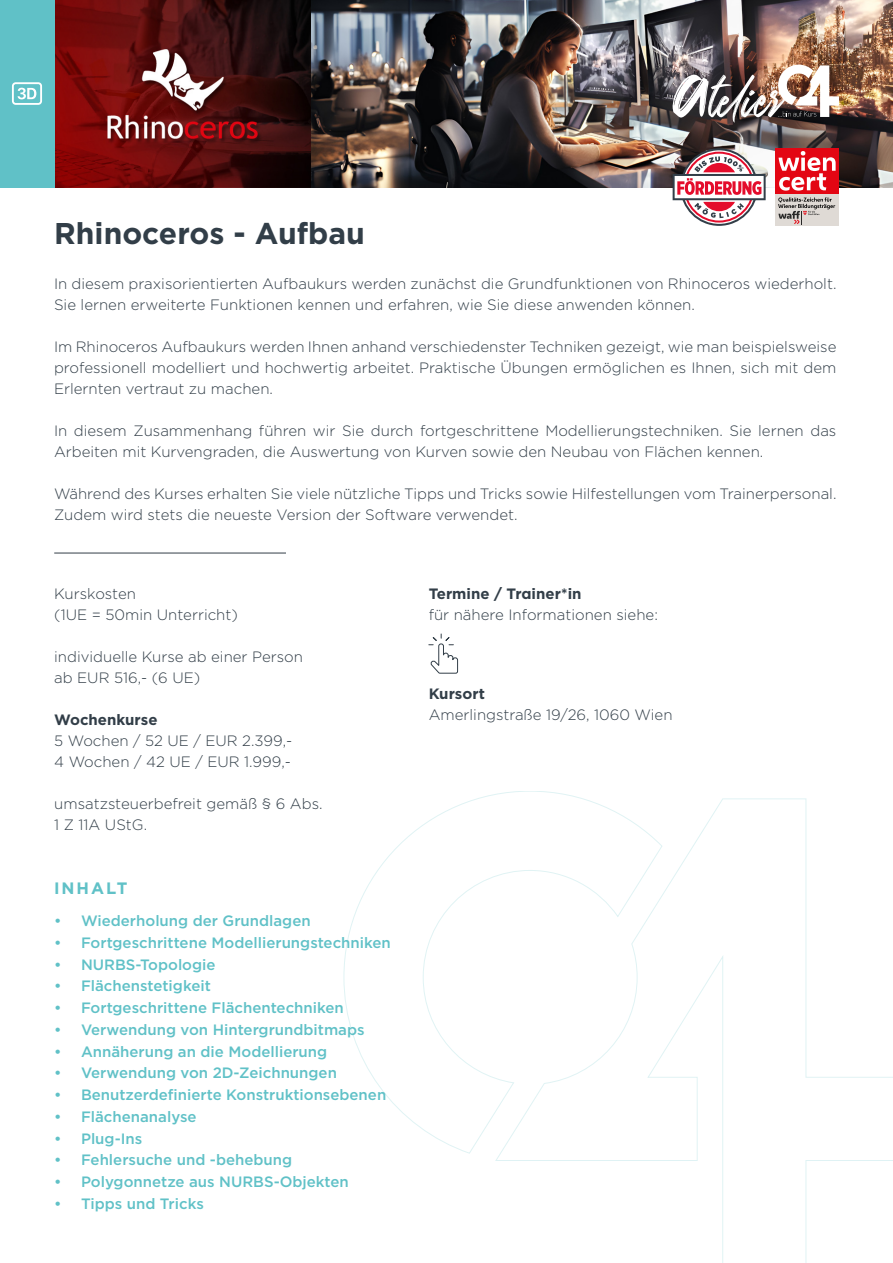
<style>
.page{position:relative;width:893px;height:1263px;background:#fff}
.page>*{position:absolute;margin:0;border:0;box-sizing:border-box;transform-origin:0 0}
.t1{font:700 30px "Gotham";color:#323e48}
.t2{font:700 16.5px "Gotham";letter-spacing:.12em;color:#60c1c7}
.t3{font:300 15px/21px "Gotham";color:#323e48}
.t4{font:500 15px "Gotham";color:#60c1c7}
.t5{font:700 15px "Gotham";color:#323e48}
</style>
<div class="page">
<svg style="left:344px;top:791px;width:549px;height:472px"></svg>
<img style="left:54px;top:0;width:839px;height:187px">
<div style="left:0;top:0;width:54px;height:187px;background:#60c1c7"></div>
<svg style="left:12px;top:82px;width:30px;height:23px"></svg>
<hr style="left:54px;top:553px;width:232px;height:1px;background:#323e48">
<svg style="left:428px;top:633px;width:30px;height:41px"></svg>
<img style="left:672px;top:65px;width:167px;height:58px">
<div style="left:775px;top:194px;width:64px;height:32px;background:#dfdad5"></div>
<div style="left:775px;top:148px;width:64px;height:46px;background:#e30613"></div>
<svg style="left:778px;top:151px;width:58px;height:40px"></svg>
<svg style="left:778px;top:197px;width:57px;height:27px"></svg>
<svg style="left:673px;top:148px;width:93px;height:78px"></svg>
<h1 class="t1" style="left:54px;top:214px;width:312px">Rhinoceros - Aufbau</h1>
<p class="t3" style="left:54px;top:273px;width:784px">In diesem praxisorientierten Aufbaukurs werden zunächst die Grundfunktionen von Rhinoceros wiederholt.<br>Sie lernen erweiterte Funktionen kennen und erfahren, wie Sie diese anwenden können.</p>
<p class="t3" style="left:54px;top:336px;width:784px;text-align:justify">Im Rhinoceros Aufbaukurs werden Ihnen anhand verschiedenster Techniken gezeigt, wie man beispielsweise professionell modelliert und hochwertig arbeitet. Praktische Übungen ermöglichen es Ihnen, sich mit dem Erlernten vertraut zu machen.</p>
<p class="t3" style="left:54px;top:420px;width:784px">In diesem Zusammenhang führen wir Sie durch fortgeschrittene Modellierungstechniken. Sie lernen das<br>Arbeiten mit Kurvengraden, die Auswertung von Kurven sowie den Neubau von Flächen kennen.</p>
<p class="t3" style="left:54px;top:483px;width:784px">Während des Kurses erhalten Sie viele nützliche Tipps und Tricks sowie Hilfestellungen vom Trainerpersonal.<br>Zudem wird stets die neueste Version der Software verwendet.</p>
<p class="t3" style="left:54px;top:582px;width:185px">Kurskosten<br>(1UE = 50min Unterricht)</p>
<p class="t3" style="left:54px;top:645px;width:250px">individuelle Kurse ab einer Person ab EUR 516,- (6 UE)</p>
<p class="t5" style="left:54px;top:709px;width:105px">Wochenkurse</p>
<p class="t3" style="left:54px;top:729px;width:240px">5 Wochen / 52 UE / EUR 2.399,-<br>4 Wochen / 42 UE / EUR 1.999,-</p>
<p class="t3" style="left:54px;top:792px;width:270px">umsatzsteuerbefreit gemäß § 6 Abs.<br>1 Z 11A UStG.</p>
<p class="t2" style="left:54px;top:877px;width:75px">INHALT</p>
<p class="t4" style="left:54px;top:911px;width:258px">• Wiederholung der Grundlagen</p>
<p class="t4" style="left:54px;top:933px;width:338px">• Fortgeschrittene Modellierungstechniken</p>
<p class="t4" style="left:54px;top:954px;width:163px">• NURBS-Topologie</p>
<p class="t4" style="left:54px;top:976px;width:158px">• Flächenstetigkeit</p>
<p class="t4" style="left:54px;top:998px;width:291px">• Fortgeschrittene Flächentechniken</p>
<p class="t4" style="left:54px;top:1020px;width:312px">• Verwendung von Hintergrundbitmaps</p>
<p class="t4" style="left:54px;top:1041px;width:275px">• Annäherung an die Modellierung</p>
<p class="t4" style="left:54px;top:1063px;width:284px">• Verwendung von 2D-Zeichnungen</p>
<p class="t4" style="left:54px;top:1085px;width:334px">• Benutzerdefinierte Konstruktionsebenen</p>
<p class="t4" style="left:54px;top:1107px;width:144px">• Flächenanalyse</p>
<p class="t4" style="left:54px;top:1128px;width:90px">• Plug-Ins</p>
<p class="t4" style="left:54px;top:1150px;width:240px">• Fehlersuche und -behebung</p>
<p class="t4" style="left:54px;top:1172px;width:296px">• Polygonnetze aus NURBS-Objekten</p>
<p class="t4" style="left:54px;top:1194px;width:151px">• Tipps und Tricks</p>
<p class="t5" style="left:429px;top:583px;width:154px">Termine / Trainer*in</p>
<p class="t3" style="left:429px;top:603px;width:231px">für nähere Informationen siehe:</p>
<p class="t5" style="left:429px;top:684px;width:58px">Kursort</p>
<p class="t3" style="left:429px;top:704px;width:245px">Amerlingstraße 19/26, 1060 Wien</p>
</div>
